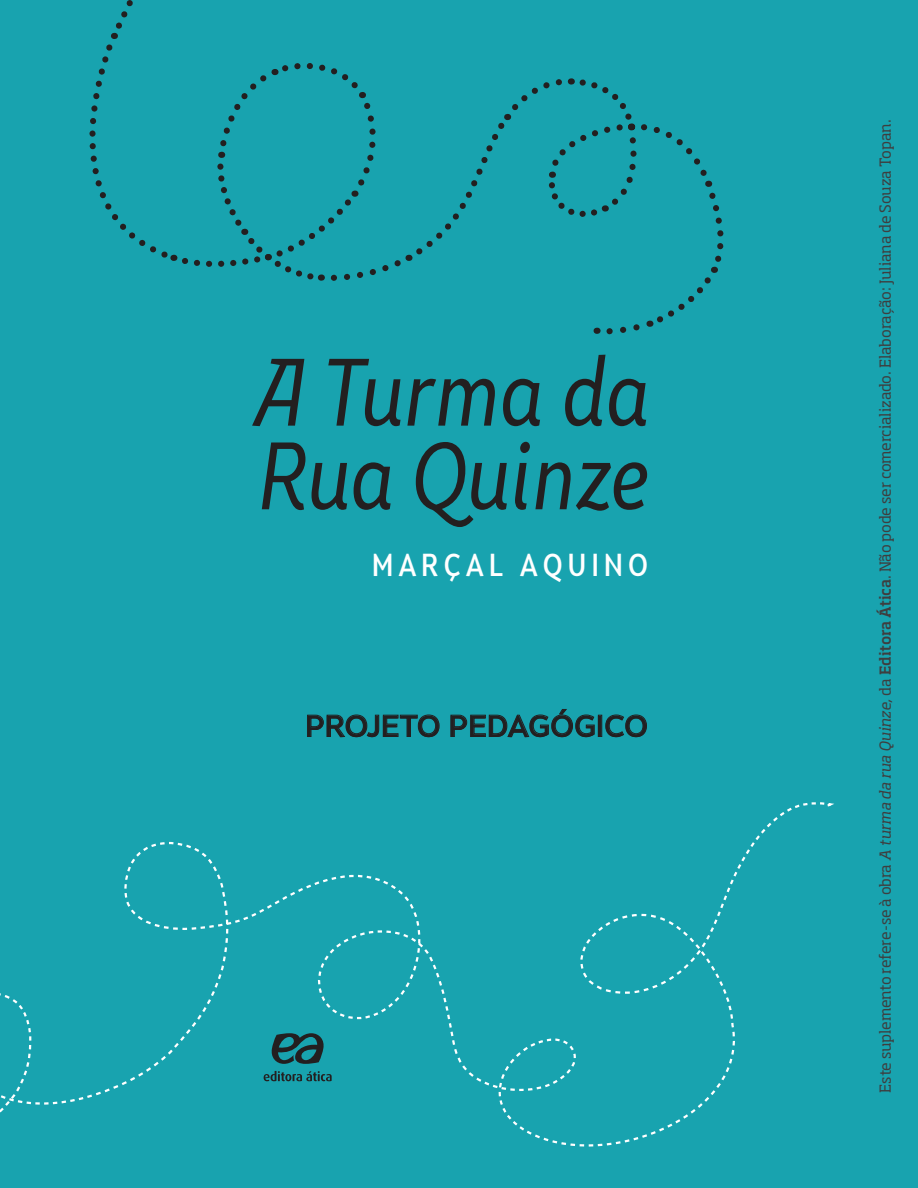
<style>
.page{position:relative;width:918px;height:1188px;background:#18a3af}
.page>*{position:absolute;margin:0;border:0;box-sizing:border-box;transform-origin:0 0}
.t1{font:italic 89.25px/83.7px "Skola Sans Cn";color:#231f20}
.t2{font:500 29.7px "Skola Sans Cn";letter-spacing:.18em;color:#fff}
.t3{font:500 28.5px "Skola Sans";color:#231f20}
.t4{font:15px "Soho Std";letter-spacing:-.01em;color:#3e3e3f}
.s1{font-style:italic}
.s2{font-weight:500}
</style>
<div class="page">
<svg style="left:307px;top:714px;width:133px;height:23px"></svg>
<svg style="left:450px;top:709px;width:145px;height:28px"></svg>
<div style="left:598px;top:715px;width:4px;height:21px;border:1px solid #231f20"></div>
<svg style="left:605px;top:714px;width:42px;height:23px"></svg>
<svg style="left:0;top:802px;width:834px;height:345px"></svg>
<svg style="left:89px;top:0;width:635px;height:335px"></svg>
<h1 class="t1" style="left:253px;top:350px;width:397px">A Turma da<br>Rua Quinze</h1>
<h2 class="t2" style="left:372px;top:547px;width:277px">MARÇAL AQUINO</h2>
<h3 class="t3" style="left:305px;top:709px;width:344px">PROJETO PEDAGÓGICO</h3>
<p class="t4" style="left:876px;top:1093px;width:975px;rotate:-90deg">Este suplemento refere-se à obra <span class="s1">A turma da rua Quinze</span>, da <span class="s2">Editora Ática</span>. Não pode ser comercializado. Elaboração: Juliana de Souza Topan.</p>
</div>
